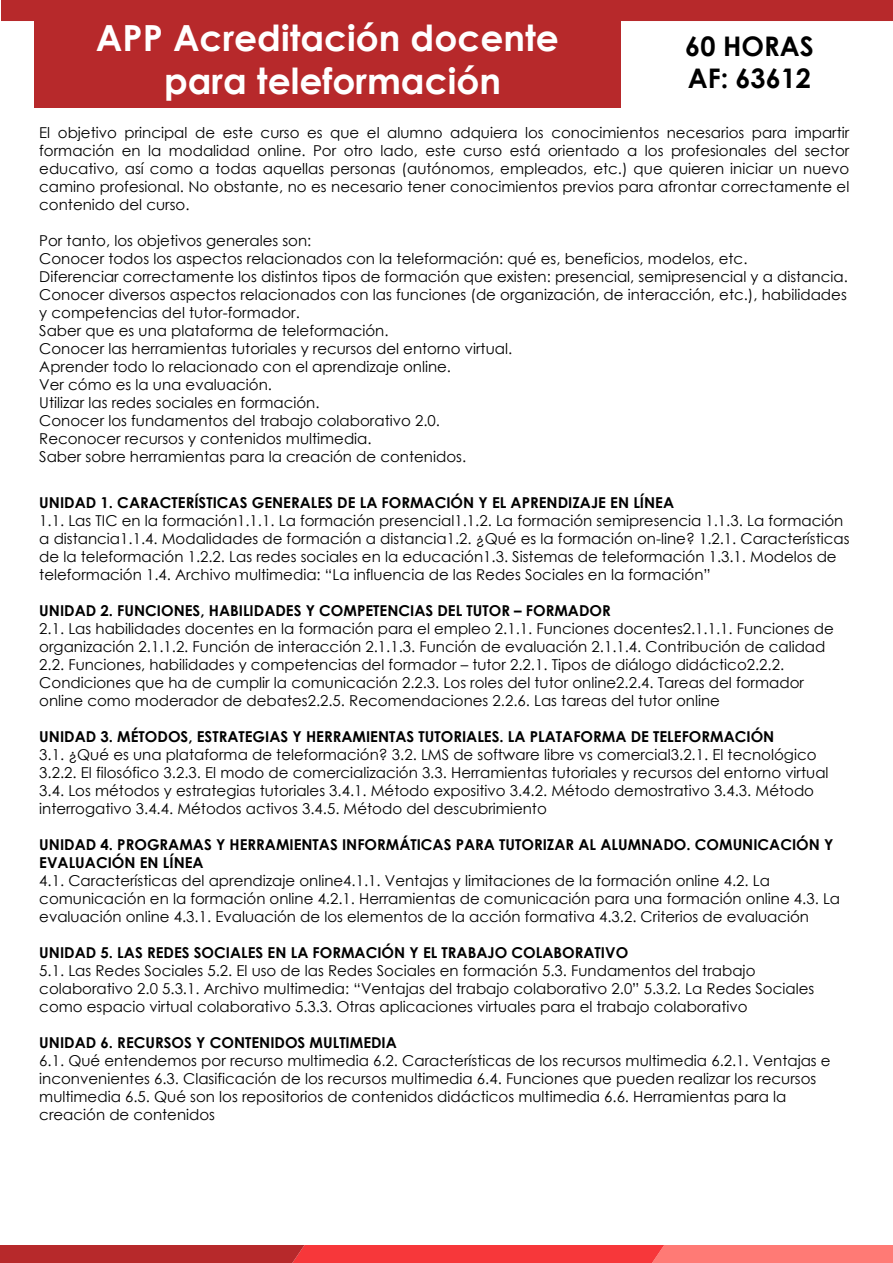
<style>
.page{position:relative;width:893px;height:1263px;background:#fff}
.page>*{position:absolute;margin:0;border:0;box-sizing:border-box;transform-origin:0 0}
.t1{font:700 36px/43.2px "Century Gothic";color:#fff;text-align:center}
.t2{font:700 27px/32.4px "Century Gothic";color:#000}
.t3{font:15px/18px "Century Gothic";color:#000}
.t4{font:700 15px/18px "Century Gothic";color:#000}
</style>
<div class="page">
<div style="left:1px;top:0;width:892px;height:21px;background:#b7292b"></div>
<div style="left:34px;top:0;width:586px;height:107px;background:#b7292b"></div>
<svg style="left:0;top:1245px;width:893px;height:18px;background:#e34444"></svg>
<h1 class="t1" style="left:96px;top:15px;width:464px">APP Acreditación docente para teleformación</h1>
<h2 class="t2" style="left:685px;top:29px;width:130px">60 HORAS<br>AF: 63612</h2>
<p class="t3" style="left:39px;top:123px;width:812px;text-align:justify">El objetivo principal de este curso es que el alumno adquiera los conocimientos necesarios para impartir formación en la modalidad online. Por otro lado, este curso está orientado a los profesionales del sector educativo, así como a todas aquellas personas (autónomos, empleados, etc.) que quieren iniciar un nuevo camino profesional. No obstante, no es necesario tener conocimientos previos para afrontar correctamente el contenido del curso.</p>
<p class="t3" style="left:39px;top:231px;width:810px">Por tanto, los objetivos generales son:<br>Conocer todos los aspectos relacionados con la teleformación: qué es, beneficios, modelos, etc.<br>Diferenciar correctamente los distintos tipos de formación que existen: presencial, semipresencial y a distancia.<br>Conocer diversos aspectos relacionados con las funciones (de organización, de interacción, etc.), habilidades y competencias del tutor-formador.<br>Saber que es una plataforma de teleformación.<br>Conocer las herramientas tutoriales y recursos del entorno virtual.<br>Aprender todo lo relacionado con el aprendizaje online.<br>Ver cómo es la una evaluación.<br>Utilizar las redes sociales en formación.<br>Conocer los fundamentos del trabajo colaborativo 2.0.<br>Reconocer recursos y contenidos multimedia.<br>Saber sobre herramientas para la creación de contenidos.</p>
<p class="t4" style="left:39px;top:493px;width:636px">UNIDAD 1. CARACTERÍSTICAS GENERALES DE LA FORMACIÓN Y EL APRENDIZAJE EN LÍNEA</p>
<p class="t3" style="left:39px;top:511px;width:812px">1.1. Las TIC en la formación1.1.1. La formación presencial1.1.2. La formación semipresencia 1.1.3. La formación a distancia1.1.4. Modalidades de formación a distancia1.2. ¿Qué es la formación on-line? 1.2.1. Características de la teleformación 1.2.2. Las redes sociales en la educación1.3. Sistemas de teleformación 1.3.1. Modelos de teleformación 1.4. Archivo multimedia: “La influencia de las Redes Sociales en la formación”</p>
<p class="t4" style="left:39px;top:601px;width:573px">UNIDAD 2. FUNCIONES, HABILIDADES Y COMPETENCIAS DEL TUTOR – FORMADOR</p>
<p class="t3" style="left:39px;top:619px;width:796px">2.1. Las habilidades docentes en la formación para el empleo 2.1.1. Funciones docentes2.1.1.1. Funciones de organización 2.1.1.2. Función de interacción 2.1.1.3. Función de evaluación 2.1.1.4. Contribución de calidad 2.2. Funciones, habilidades y competencias del formador – tutor 2.2.1. Tipos de diálogo didáctico2.2.2.<br>Condiciones que ha de cumplir la comunicación 2.2.3. Los roles del tutor online2.2.4. Tareas del formador online como moderador de debates2.2.5. Recomendaciones 2.2.6. Las tareas del tutor online</p>
<p class="t4" style="left:39px;top:727px;width:736px">UNIDAD 3. MÉTODOS, ESTRATEGIAS Y HERRAMIENTAS TUTORIALES. LA PLATAFORMA DE TELEFORMACIÓN</p>
<p class="t3" style="left:39px;top:745px;width:791px">3.1. ¿Qué es una plataforma de teleformación? 3.2. LMS de software libre vs comercial3.2.1. El tecnológico 3.2.2. El filosófico 3.2.3. El modo de comercialización 3.3. Herramientas tutoriales y recursos del entorno virtual 3.4. Los métodos y estrategias tutoriales 3.4.1. Método expositivo 3.4.2. Método demostrativo 3.4.3. Método interrogativo 3.4.4. Métodos activos 3.4.5. Método del descubrimiento</p>
<p class="t4" style="left:39px;top:835px;width:796px">UNIDAD 4. PROGRAMAS Y HERRAMIENTAS INFORMÁTICAS PARA TUTORIZAR AL ALUMNADO. COMUNICACIÓN Y<br>EVALUACIÓN EN LÍNEA</p>
<p class="t3" style="left:39px;top:871px;width:802px">4.1. Características del aprendizaje online4.1.1. Ventajas y limitaciones de la formación online 4.2. La comunicación en la formación online 4.2.1. Herramientas de comunicación para una formación online 4.3. La evaluación online 4.3.1. Evaluación de los elementos de la acción formativa 4.3.2. Criterios de evaluación</p>
<p class="t4" style="left:39px;top:943px;width:590px">UNIDAD 5. LAS REDES SOCIALES EN LA FORMACIÓN Y EL TRABAJO COLABORATIVO</p>
<p class="t3" style="left:39px;top:961px;width:776px">5.1. Las Redes Sociales 5.2. El uso de las Redes Sociales en formación 5.3. Fundamentos del trabajo colaborativo 2.0 5.3.1. Archivo multimedia: “Ventajas del trabajo colaborativo 2.0” 5.3.2. La Redes Sociales como espacio virtual colaborativo 5.3.3. Otras aplicaciones virtuales para el trabajo colaborativo</p>
<p class="t4" style="left:39px;top:1033px;width:359px">UNIDAD 6. RECURSOS Y CONTENIDOS MULTIMEDIA</p>
<p class="t3" style="left:39px;top:1051px;width:793px">6.1. Qué entendemos por recurso multimedia 6.2. Características de los recursos multimedia 6.2.1. Ventajas e inconvenientes 6.3. Clasificación de los recursos multimedia 6.4. Funciones que pueden realizar los recursos multimedia 6.5. Qué son los repositorios de contenidos didácticos multimedia 6.6. Herramientas para la creación de contenidos</p>
</div>
